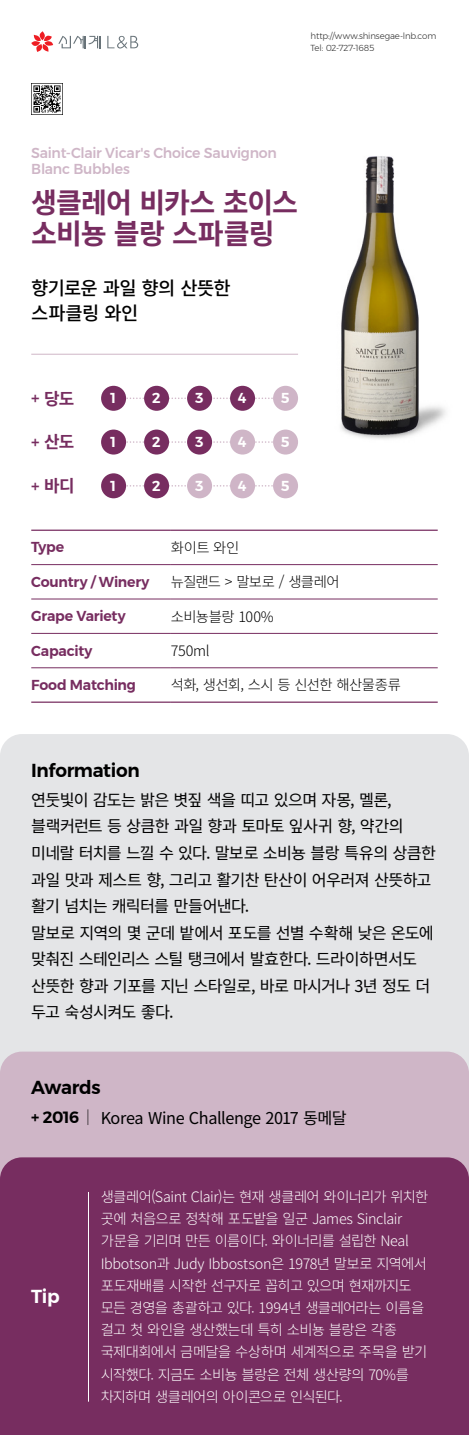
<style>
.page{position:relative;width:469px;height:1435px;background:#fff}
.page>*{position:absolute;margin:0;border:0;box-sizing:border-box;transform-origin:0 0}
.와인제목_45{font:700 28.12px/31.2px "Source Han Sans K";letter-spacing:-.035em;color:#772d60}
.와인소개_30{font:500 18.75px/25px "Source Han Sans K";letter-spacing:-.03em;color:#000}
.본문영문_30{font:600 18.75px "Montserrat";letter-spacing:-.02em;color:#000}
.본문영문_30-2{font:600 18.75px "Montserrat";color:#fff}
.본문_26{font:700 16.88px "Source Han Sans K";color:#772d60}
.본문_26-2{font:16.25px/26.6px "Source Han Sans K";letter-spacing:-.045em;color:#000}
.본문_26-3{font:16.25px "Source Han Sans K";letter-spacing:-.025em;color:#000}
.표__팁_23{font:300 14.38px/22.2px "Source Han Sans K";letter-spacing:-.04em;color:#fff}
.표_영문{font:600 14.38px "Montserrat";letter-spacing:-.015em;color:#772d60}
.표__팁_23-2{font:300 14.38px "Source Han Sans K";letter-spacing:-.04em;color:#000}
.와인영문_23{font:500 14.38px/15.6px "Montserrat";letter-spacing:-.015em;color:#cfb6c7}
.표_영문-2{font:600 14.38px "Montserrat";color:#fff}
.신세계_주소전화_14{font:300 8.75px "Montserrat";letter-spacing:-.015em;color:#333}
.s1{font-family:"Montserrat";font-weight:500}
.s2{font-family:"Montserrat";font-weight:600}
.s3{font-family:"Montserrat";font-weight:200}
</style>
<div class="page">
<img style="left:269px;top:156px;width:177px;height:299px">
<svg style="left:31px;top:31px;width:69px;height:21px"></svg>
<svg style="left:107px;top:36px;width:31px;height:12px"></svg>
<img style="left:31px;top:83px;width:31px;height:31px">
<svg style="left:126px;top:397px;width:147px;height:2px"></svg>
<div style="left:101px;top:386px;width:25px;height:25px;background:#772d60;border-radius:50%"></div>
<div style="left:144px;top:386px;width:25px;height:25px;background:#772d60;border-radius:50%"></div>
<div style="left:187px;top:386px;width:25px;height:25px;background:#772d60;border-radius:50%"></div>
<div style="left:230px;top:386px;width:25px;height:25px;background:#772d60;border-radius:50%"></div>
<div style="left:273px;top:386px;width:25px;height:25px;background:#cfb5c7;border-radius:50%"></div>
<svg style="left:126px;top:441px;width:147px;height:2px"></svg>
<div style="left:101px;top:429px;width:25px;height:25px;background:#772d60;border-radius:50%"></div>
<div style="left:144px;top:429px;width:25px;height:25px;background:#772d60;border-radius:50%"></div>
<div style="left:187px;top:429px;width:25px;height:25px;background:#772d60;border-radius:50%"></div>
<div style="left:230px;top:429px;width:25px;height:25px;background:#cfb6c7;border-radius:50%"></div>
<div style="left:273px;top:429px;width:25px;height:25px;background:#cfb6c7;border-radius:50%"></div>
<svg style="left:126px;top:485px;width:147px;height:1px"></svg>
<div style="left:101px;top:473px;width:25px;height:25px;background:#772d60;border-radius:50%"></div>
<div style="left:144px;top:473px;width:25px;height:25px;background:#772d60;border-radius:50%"></div>
<div style="left:187px;top:473px;width:25px;height:25px;background:#cfb5c7;border-radius:50%"></div>
<div style="left:230px;top:473px;width:25px;height:25px;background:#cfb5c7;border-radius:50%"></div>
<div style="left:273px;top:473px;width:25px;height:25px;background:#cfb5c7;border-radius:50%"></div>
<hr style="left:31px;top:354px;width:267px;height:1px;background:#cfb6c7">
<hr style="left:31px;top:564px;width:140px;height:1px;background:#772d60">
<hr style="left:171px;top:564px;width:267px;height:1px;background:#772d60">
<hr style="left:31px;top:599px;width:140px;height:1px;background:#772d60">
<hr style="left:171px;top:599px;width:267px;height:1px;background:#772d60">
<hr style="left:31px;top:633px;width:140px;height:1px;background:#772d60">
<hr style="left:171px;top:633px;width:267px;height:1px;background:#772d60">
<hr style="left:31px;top:667px;width:140px;height:1px;background:#772d60">
<hr style="left:171px;top:667px;width:267px;height:1px;background:#772d60">
<hr style="left:31px;top:529px;width:140px;height:2px;background:#772d60">
<hr style="left:171px;top:529px;width:267px;height:2px;background:#772d60">
<hr style="left:31px;top:701px;width:140px;height:1px;background:#772d60">
<hr style="left:171px;top:701px;width:267px;height:1px;background:#772d60">
<div style="left:0;top:734px;width:469px;height:317px;background:#e4e5e7;border-radius:22px"></div>
<div style="left:0;top:1051px;width:469px;height:106px;background:#cfb6c7;border-radius:22px"></div>
<div style="left:0;top:1157px;width:469px;height:277px;background:#772d60;border-radius:22px"></div>
<hr style="left:88px;top:1191px;width:1px;height:210px;background:#fff">
<p class="신세계_주소전화_14" style="left:310px;top:29px;width:127px">http://www.shinsegae-lnb.com</p>
<p class="신세계_주소전화_14" style="left:310px;top:41px;width:65px">Tel: 02-727-1685</p>
<p class="와인영문_23" style="left:31px;top:145px;width:247px">Saint-Clair Vicar's Choice Sauvignon<br>Blanc Bubbles</p>
<p class="와인제목_45" style="left:31px;top:188px;width:268px">생클레어 비카스 초이스 소비뇽 블랑 스파클링</p>
<p class="와인소개_30" style="left:31px;top:276px;width:201px">향기로운 과일 향의 산뜻한 스파클링 와인</p>
<p class="본문_26" style="left:31px;top:389px;width:45px"><span class="s1">+</span> 당도</p>
<p class="표_영문-2" style="left:110px;top:387px;width:7px">1</p>
<p class="표_영문-2" style="left:152px;top:387px;width:10px">2</p>
<p class="표_영문-2" style="left:195px;top:387px;width:10px">3</p>
<p class="표_영문-2" style="left:238px;top:387px;width:10px">4</p>
<p class="표_영문-2" style="left:281px;top:387px;width:10px">5</p>
<p class="본문_26" style="left:31px;top:433px;width:45px"><span class="s1">+</span> 산도</p>
<p class="표_영문-2" style="left:110px;top:430px;width:7px">1</p>
<p class="표_영문-2" style="left:152px;top:430px;width:10px">2</p>
<p class="표_영문-2" style="left:195px;top:430px;width:10px">3</p>
<p class="표_영문-2" style="left:238px;top:430px;width:10px">4</p>
<p class="표_영문-2" style="left:281px;top:430px;width:10px">5</p>
<p class="본문_26" style="left:31px;top:476px;width:45px"><span class="s1">+</span> 바디</p>
<p class="표_영문-2" style="left:110px;top:474px;width:7px">1</p>
<p class="표_영문-2" style="left:152px;top:474px;width:10px">2</p>
<p class="표_영문-2" style="left:195px;top:474px;width:10px">3</p>
<p class="표_영문-2" style="left:238px;top:474px;width:10px">4</p>
<p class="표_영문-2" style="left:281px;top:474px;width:10px">5</p>
<p class="표_영문" style="left:31px;top:536px;width:34px">Type</p>
<p class="표__팁_23-2" style="left:171px;top:539px;width:70px">화이트 와인</p>
<p class="표_영문" style="left:31px;top:570px;width:120px">Country / Winery</p>
<p class="표__팁_23-2" style="left:171px;top:574px;width:170px">뉴질랜드 &gt; 말보로 / 생클레어</p>
<p class="표_영문" style="left:31px;top:604px;width:96px">Grape Variety</p>
<p class="표__팁_23-2" style="left:171px;top:608px;width:104px">소비뇽블랑 100%</p>
<p class="표_영문" style="left:31px;top:639px;width:63px">Capacity</p>
<p class="표__팁_23-2" style="left:171px;top:642px;width:40px">750ml</p>
<p class="표_영문" style="left:31px;top:673px;width:106px">Food Matching</p>
<p class="표__팁_23-2" style="left:171px;top:677px;width:231px">석화, 생선회, 스시 등 신선한 해산물종류</p>
<h2 class="본문영문_30" style="left:31px;top:755px;width:110px">Information</h2>
<p class="본문_26-2" style="left:31px;top:787px;width:406px">연둣빛이 감도는 밝은 볏짚 색을 띠고 있으며 자몽, 멜론, 블랙커런트 등 상큼한 과일 향과 토마토 잎사귀 향, 약간의 미네랄 터치를 느낄 수 있다. 말보로 소비뇽 블랑 특유의 상큼한 과일 맛과 제스트 향, 그리고 활기찬 탄산이 어우러져 산뜻하고 활기 넘치는 캐릭터를 만들어낸다.<br>말보로 지역의 몇 군데 밭에서 포도를 선별 수확해 낮은 온도에 맞춰진 스테인리스 스틸 탱크에서 발효한다. 드라이하면서도 산뜻한 향과 기포를 지닌 스타일로, 바로 마시거나 3년 정도 더 두고 숙성시켜도 좋다.</p>
<p class="본문영문_30" style="left:31px;top:1072px;width:71px">Awards</p>
<p class="본문_26-3" style="left:31px;top:1108px;width:317px"><span class="s2">+ 2016</span> <span class="s3">|</span> Korea Wine Challenge 2017 동메달</p>
<p class="본문영문_30-2" style="left:31px;top:1281px;width:30px">Tip</p>
<p class="표__팁_23" style="left:101px;top:1185px;width:329px">생클레어(Saint Clair)는 현재 생클레어 와이너리가 위치한 곳에 처음으로 정착해 포도밭을 일군 James Sinclair 가문을 기리며 만든 이름이다. 와이너리를 설립한 Neal<br>Ibbotson과 Judy Ibbostson은 1978년 말보로 지역에서 포도재배를 시작한 선구자로 꼽히고 있으며 현재까지도 모든 경영을 총괄하고 있다. 1994년 생클레어라는 이름을 걸고 첫 와인을 생산했는데 특히 소비뇽 블랑은 각종 국제대회에서 금메달을 수상하며 세계적으로 주목을 받기 시작했다. 지금도 소비뇽 블랑은 전체 생산량의 70%를 차지하며 생클레어의 아이콘으로 인식된다.</p>
</div>
